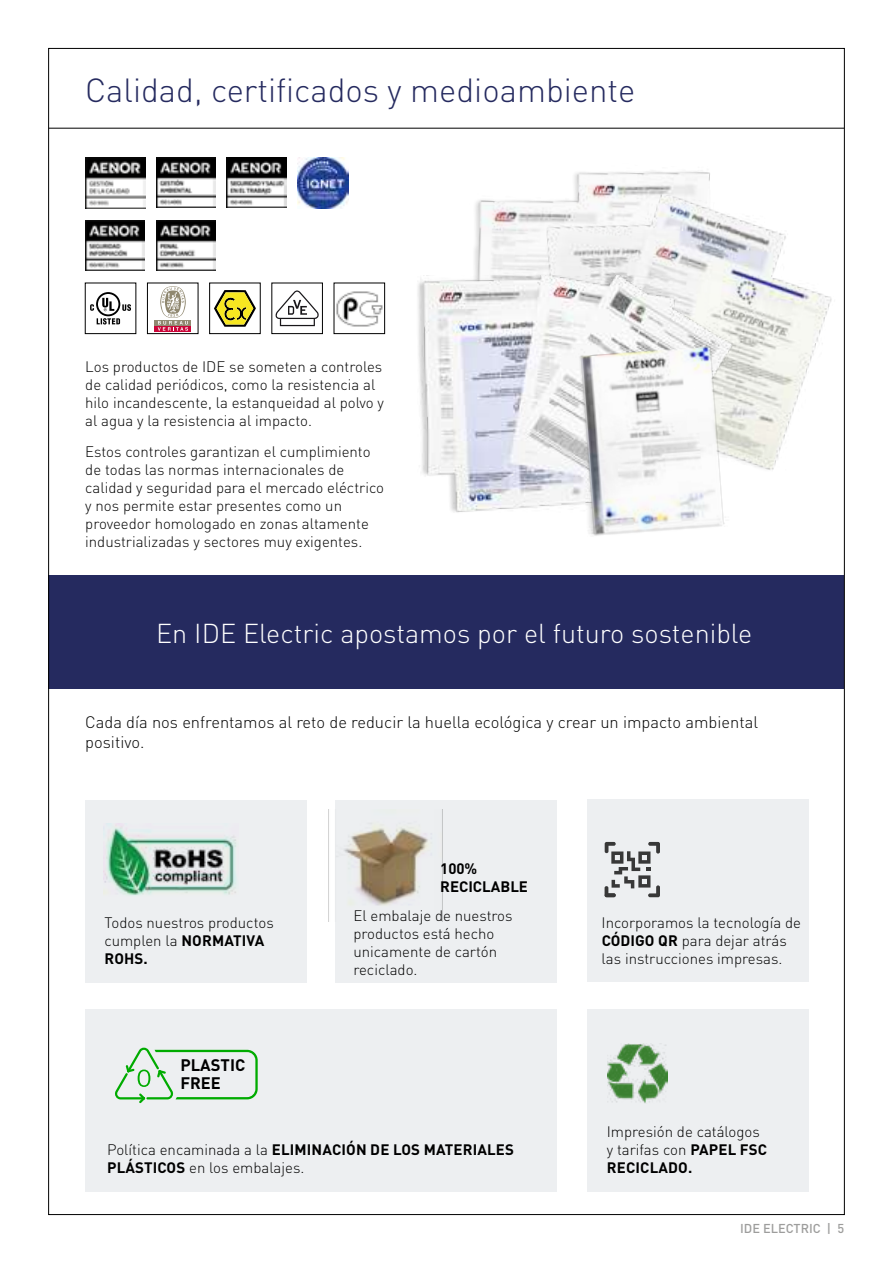
<style>
.page{position:relative;width:893px;height:1263px;background:#fff}
.page>*{position:absolute;margin:0;border:0;box-sizing:border-box;transform-origin:0 0}
.t1{font:300 33px "DIN Pro";color:#252a5f}
.t2{font:300 27px "DIN Pro";color:#fff}
.t3{font:300 16.5px/19.8px "DIN Pro";color:#000}
.t4{font:700 16.5px/18px "DIN Pro";color:#000}
.t5{font:300 15px/18px "DIN Pro";color:#000}
.t6{font:700 15px/18px "DIN Pro";color:#000}
.t7{font:500 12.75px "DIN Pro";color:#9d9d9c}
.s1{font-weight:700}
</style>
<div class="page">
<div style="left:85px;top:800px;width:221px;height:182px;background:#edeff1"></div>
<div style="left:587px;top:799px;width:221px;height:183px;background:#edeff1"></div>
<div style="left:336px;top:800px;width:221px;height:182px;background:#edeff1"></div>
<div style="left:587px;top:1008px;width:221px;height:183px;background:#edeff1"></div>
<div style="left:85px;top:1008px;width:472px;height:183px;background:#edeff1"></div>
<div style="left:48px;top:575px;width:796px;height:113px;background:#252a5f"></div>
<svg style="left:90px;top:292px;width:41px;height:32px"></svg>
<div style="left:147px;top:283px;width:51px;height:51px;border:1px solid #000"></div>
<div style="left:155px;top:320px;width:36px;height:5px;background:#908870"></div>
<div style="left:155px;top:326px;width:36px;height:6px;background:#ca0538"></div>
<svg style="left:158px;top:286px;width:30px;height:45px"></svg>
<div style="left:334px;top:283px;width:51px;height:51px;border:1px solid #000"></div>
<img style="left:336px;top:291px;width:47px;height:36px">
<div style="left:272px;top:283px;width:51px;height:51px;border:1px solid #000"></div>
<svg style="left:275px;top:290px;width:44px;height:36px"></svg>
<div style="left:209px;top:283px;width:51px;height:51px;border:1px solid #000"></div>
<svg style="left:214px;top:290px;width:42px;height:37px"></svg>
<img style="left:156px;top:220px;width:60px;height:51px">
<img style="left:85px;top:157px;width:61px;height:51px">
<img style="left:297px;top:157px;width:51px;height:51px">
<img style="left:226px;top:157px;width:60px;height:50px">
<img style="left:156px;top:157px;width:60px;height:51px">
<img style="left:85px;top:220px;width:60px;height:51px">
<img style="left:474px;top:171px;width:236px;height:100px">
<img style="left:507px;top:179px;width:325px;height:291px">
<img style="left:417px;top:275px;width:325px;height:238px">
<img style="left:549px;top:323px;width:196px;height:213px">
<img style="left:104px;top:823px;width:132px;height:73px">
<img style="left:608px;top:1043px;width:60px;height:60px">
<img style="left:328px;top:809px;width:115px;height:113px">
<svg style="left:115px;top:1048px;width:143px;height:55px"></svg>
<svg style="left:605px;top:842px;width:55px;height:55px"></svg>
<hr style="left:49px;top:128px;width:795px;height:1px;background:#000">
<h1 class="t1" style="left:85px;top:67px;width:552px">Calidad, certificados y medioambiente</h1>
<p class="t5" style="left:85px;top:357px;width:300px">Los productos de IDE se someten a controles de calidad periódicos, como la resistencia al hilo incandescente, la estanqueidad al polvo y al agua y la resistencia al impacto.</p>
<p class="t5" style="left:85px;top:442px;width:300px">Estos controles garantizan el cumplimiento de todas las normas internacionales de calidad y seguridad para el mercado eléctrico y nos permite estar presentes como un proveedor homologado en zonas altamente industrializadas y sectores muy exigentes.</p>
<h2 class="t2" style="left:156px;top:615px;width:597px">En IDE Electric apostamos por el futuro sostenible</h2>
<p class="t3" style="left:85px;top:712px;width:674px">Cada día nos enfrentamos al reto de reducir la huella ecológica y crear un impacto ambiental positivo.</p>
<p class="t5" style="left:104px;top:913px;width:171px">Todos nuestros productos cumplen la <span class="s1">NORMATIVA<br>ROHS.</span></p>
<p class="t4" style="left:180px;top:1055px;width:66px">PLASTIC<br>FREE</p>
<p class="t6" style="left:440px;top:859px;width:89px">100%<br>RECICLABLE</p>
<p class="t5" style="left:353px;top:906px;width:161px">El embalaje de nuestros productos está hecho unicamente de cartón reciclado.</p>
<p class="t5" style="left:107px;top:1140px;width:409px">Política encaminada a la <span class="s1">ELIMINACIÓN DE LOS MATERIALES<br>PLÁSTICOS</span> en los embalajes.</p>
<p class="t5" style="left:602px;top:913px;width:201px">Incorporamos la tecnología de<br><span class="s1">CÓDIGO QR</span> para dejar atrás las instrucciones impresas.</p>
<p class="t5" style="left:607px;top:1122px;width:162px">Impresión de catálogos y tarifas con <span class="s1">PAPEL FSC<br>RECICLADO.</span></p>
<p class="t7" style="left:740px;top:1219px;width:106px">IDE ELECTRIC | 5</p>
</div>
